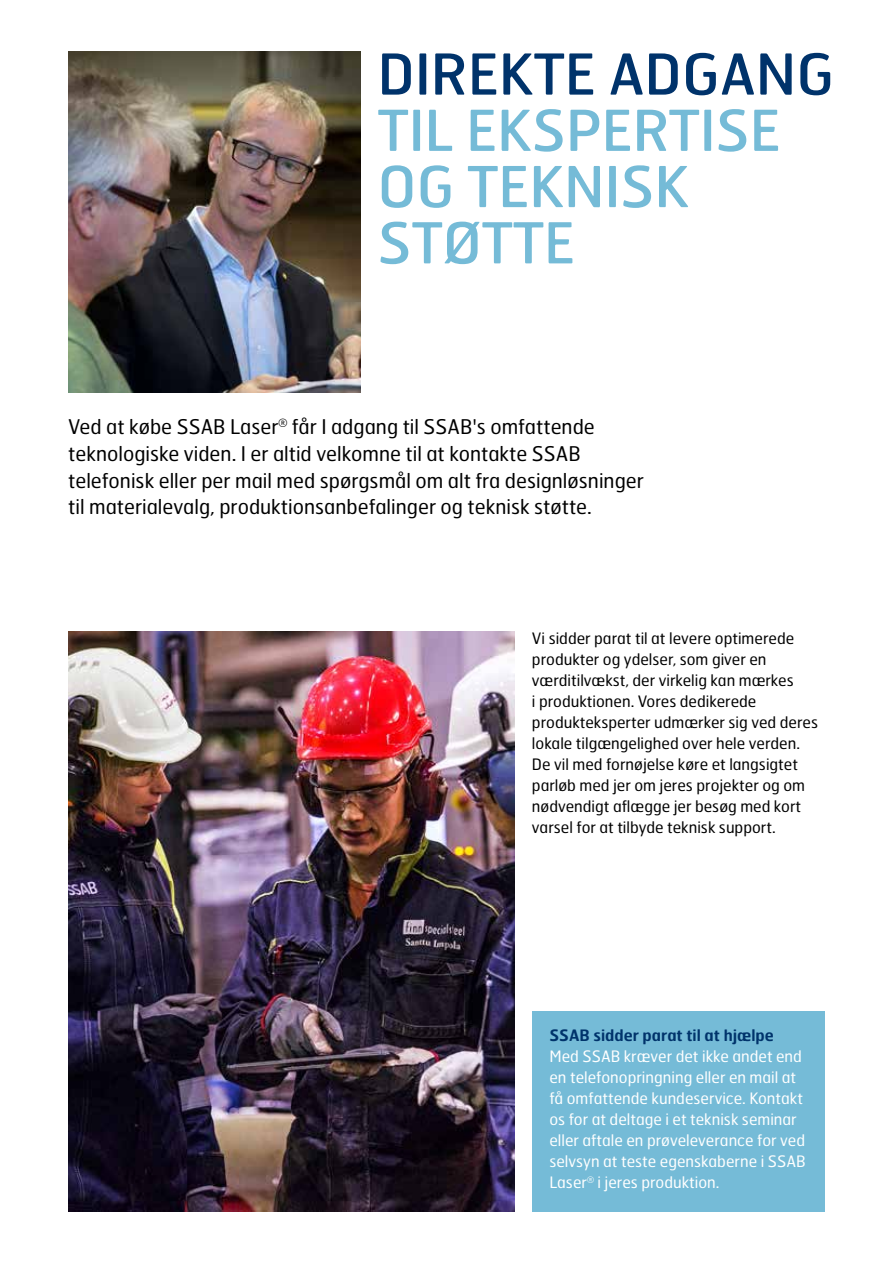
<style>
.page{position:relative;width:893px;height:1263px;background:#fff}
.page>*{position:absolute;margin:0;border:0;box-sizing:border-box;transform-origin:0 0}
.t1{font:56.25px/56.2px "Hermes FB";color:#75bbd7}
.t2{font:56.25px "Hermes FB";color:#00336b}
.t3{font:20.25px/27px "Hermes FB";color:#000}
.t4{font:15.75px/21px "Hermes FB";color:#000}
.t5{font:15.75px/21px "Hermes FB";color:#fff}
.t6{font:600 15.75px "Hermes FB";color:#00336b}
</style>
<div class="page">
<img style="left:68px;top:631px;width:447px;height:581px">
<img style="left:68px;top:51px;width:293px;height:341px">
<div style="left:532px;top:1012px;width:293px;height:200px;background:#75bbd7"></div>
<h1 class="t2" style="left:378px;top:38px;width:458px">DIREKTE ADGANG</h1>
<h1 class="t1" style="left:378px;top:101px;width:405px">TIL EKSPERTISE<br>OG TEKNISK<br>STØTTE</h1>
<p class="t3" style="left:68px;top:412px;width:577px">Ved at købe SSAB Laser<sup>®</sup> får I adgang til SSAB's omfattende teknologiske viden. I er altid velkomne til at kontakte SSAB telefonisk eller per mail med spørgsmål om alt fra designløsninger til materialevalg, produktionsanbefalinger og teknisk støtte.</p>
<p class="t4" style="left:532px;top:627px;width:288px">Vi sidder parat til at levere optimerede produkter og ydelser, som giver en værditilvækst, der virkelig kan mærkes<br>i produktionen. Vores dedikerede produkteksperter udmærker sig ved deres lokale tilgængelighed over hele verden.<br>De vil med fornøjelse køre et langsigtet parløb med jer om jeres projekter og om nødvendigt aflægge jer besøg med kort varsel for at tilbyde teknisk support.</p>
<p class="t6" style="left:549px;top:1025px;width:226px">SSAB sidder parat til at hjælpe</p>
<p class="t5" style="left:549px;top:1045px;width:258px">Med SSAB kræver det ikke andet end en telefonopringning eller en mail at få omfattende kundeservice. Kontakt os for at deltage i et teknisk seminar eller aftale en prøveleverance for ved selvsyn at teste egenskaberne i SSAB Laser<sup>®</sup> i jeres produktion.</p>
</div>
